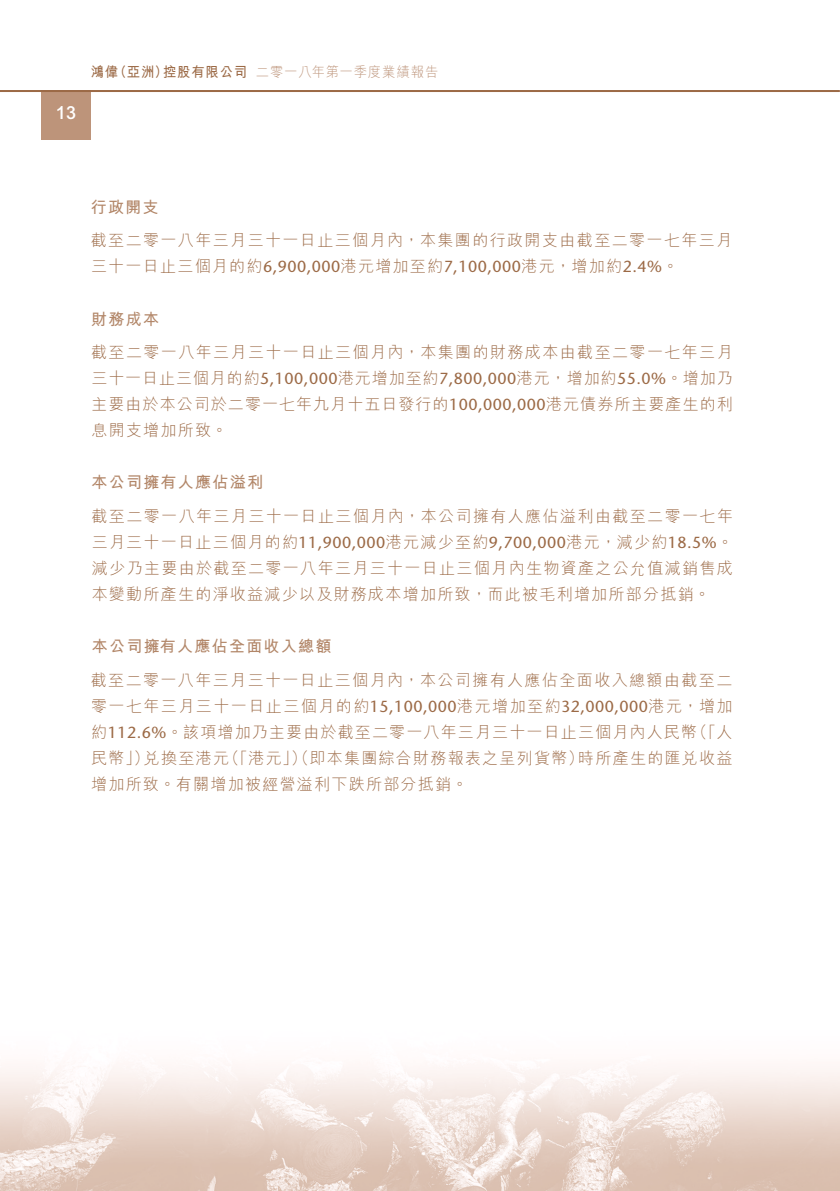
<style>
.page{position:relative;width:840px;height:1191px;background:#fff}
.page>*{position:absolute;margin:0;border:0;box-sizing:border-box;transform-origin:0 0}
.t1{font:500 18px "Arial MT Std";color:#fff}
.t2{font:300 16px/26px "M Hei HK";letter-spacing:.08em;color:#9c6a46}
.t3{font:700 16px "M Hei HK";letter-spacing:.08em;color:#b28668}
.t4{font:300 14px "M Hei HK";letter-spacing:.065em;color:#bd947a;scale:.95 1}
.t5{font:700 14px "M Hei HK";letter-spacing:.065em;color:#9c6a46;scale:.95 1}
.s1{font-family:"Stone Sans Std";font-weight:500}
</style>
<div class="page">
<div style="left:41px;top:90px;width:50px;height:50px;background:#bd947a"></div>
<hr style="left:0;top:90px;width:839px;height:2px;background:#9c6a46">
<img style="left:0;top:1066px;width:838px;height:125px">
<p class="t1" style="left:56px;top:102px;width:22px">13</p>
<p class="t5" style="left:91px;top:62px;width:30px">鴻偉</p>
<p class="t5" style="left:163px;top:62px;width:90px">控股有限公司</p>
<p class="t5" style="left:113px;top:62px;width:59px">（亞洲）</p>
<p class="t4" style="left:256px;top:62px;width:193px">二零一八年第一季度業績報告</p>
<p class="t3" style="left:91px;top:195px;width:69px">行政開支</p>
<p class="t2" style="left:91px;top:227px;width:642px">截至二零一八年三月三十一日止三個月內，本集團的行政開支由截至二零一七年三月三十一日止三個月的約<span class="s1">6,900,000</span>港元增加至約<span class="s1">7,100,000</span>港元，增加約<span class="s1">2.4%</span>。</p>
<p class="t3" style="left:91px;top:307px;width:69px">財務成本</p>
<p class="t2" style="left:91px;top:339px;width:642px;text-align:justify">截至二零一八年三月三十一日止三個月內，本集團的財務成本由截至二零一七年三月三十一日止三個月的約<span class="s1">5,100,000</span>港元增加至約<span class="s1">7,800,000</span>港元，增加約<span class="s1">55.0%</span>。增加乃主要由於本公司於二零一七年九月十五日發行的<span class="s1">100,000,000</span>港元債券所主要產生的利息開支增加所致。</p>
<p class="t3" style="left:91px;top:471px;width:173px">本公司擁有人應佔溢利</p>
<p class="t2" style="left:91px;top:502px;width:643px;text-align:justify">截至二零一八年三月三十一日止三個月內，本公司擁有人應佔溢利由截至二零一七年三月三十一日止三個月的約<span class="s1">11,900,000</span>港元減少至約<span class="s1">9,700,000</span>港元，減少約<span class="s1">18.5%</span>。減少乃主要由於截至二零一八年三月三十一日止三個月內生物資產之公允值減銷售成本變動所產生的淨收益減少以及財務成本增加所致，而此被毛利增加所部分抵銷。</p>
<p class="t3" style="left:92px;top:634px;width:241px">本公司擁有人應佔全面收入總額</p>
<p class="t2" style="left:91px;top:666px;width:643px;text-align:right">截至二零一八年三月三十一日止三個月內，本公司擁有人應佔全面收入總額由截至二零一七年三月三十一日止三個月的約<span class="s1">15,100,000</span>港元增加至約<span class="s1">32,000,000</span>港元，增加（「人</p>
<p class="t2" style="left:578px;top:718px;width:155px;text-indent:-487px">約<span class="s1">112.6%</span>。該項增加乃主要由於截至二零一八年三月三十一日止三個月內人民幣<br>時所產生的匯兌收益</p>
<p class="t2" style="left:91px;top:744px;width:378px">民幣」）<br>增加所致。有關增加被經營溢利下跌所部分抵銷。</p>
<p class="t2" style="left:223px;top:744px;width:361px">（「港元」）（即本集團綜合財務報表之呈列貨幣）</p>
<p class="t2" style="left:144px;top:744px;width:86px">兌換至港元</p>
</div>
